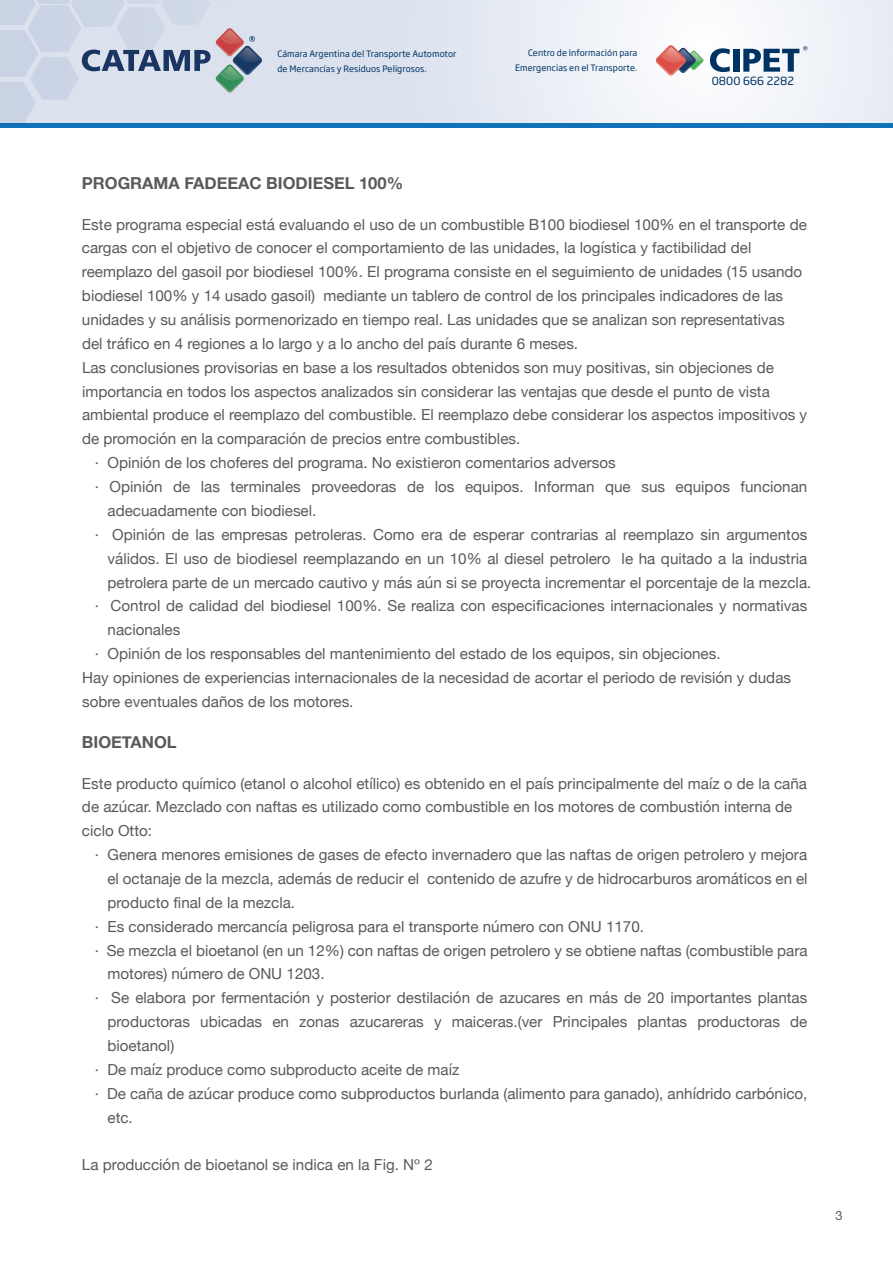
<style>
.page{position:relative;width:893px;height:1263px;background:#fff}
.page>*{position:absolute;margin:0;border:0;box-sizing:border-box;transform-origin:0 0}
.t1{font:700 16.5px "Helvetica Neue";color:#5a5a5c}
.t2{font:15.15px/23.9px "Helvetica Neue";color:#5a5a5c}
.t3{font:12.75px "Helvetica Neue";color:#5b5b5d}
.t4{font:11.1px "Soho Gothic Pro";letter-spacing:.01em;color:#003263}
.t5{font:8.7px/15.1px "Soho Gothic Pro";letter-spacing:.01em;color:#003263;text-align:right}
</style>
<div class="page">
<svg style="left:338px;top:0;width:555px;height:124px"></svg>
<svg style="left:655px;top:45px;width:49px;height:31px"></svg>
<svg style="left:710px;top:48px;width:20px;height:24px"></svg>
<div style="left:733px;top:49px;width:6px;height:23px;background:#003263"></div>
<svg style="left:743px;top:46px;width:64px;height:26px"></svg>
<hr style="left:0;top:124px;width:893px;height:4px;background:#1172ba">
<svg style="left:0;top:0;width:338px;height:124px;background:#cad3e1"></svg>
<p class="t5" style="left:277px;top:46px;width:181px;text-align:left">Cámara Argentina del Transporte Automotor de Mercancías y Residuos Peligrosos.</p>
<p class="t5" style="left:515px;top:45px;width:124px">Centro de Información para<br>Emergencias en el Transporte.</p>
<p class="t4" style="left:712px;top:72px;width:84px">0800 666 2282</p>
<p class="t1" style="left:82px;top:170px;width:323px">PROGRAMA FADEEAC BIODIESEL 100%</p>
<p class="t2" style="left:82px;top:213px;width:726px">Este programa especial está evaluando el uso de un combustible B100 biodiesel 100% en el transporte de</p>
<p class="t2" style="left:82px;top:237px;width:671px">cargas con el objetivo de conocer el comportamiento de las unidades, la logística y factibilidad del</p>
<p class="t2" style="left:82px;top:261px;width:722px">reemplazo del gasoil por biodiesel 100%. El programa consiste en el seguimiento de unidades (15 usando</p>
<p class="t2" style="left:82px;top:285px;width:703px">biodiesel 100% y 14 usado gasoil) mediante un tablero de control de los principales indicadores de las</p>
<p class="t2" style="left:82px;top:309px;width:704px">unidades y su análisis pormenorizado en tiempo real. Las unidades que se analizan son representativas</p>
<p class="t2" style="left:82px;top:332px;width:498px">del tráfico en 4 regiones a lo largo y a lo ancho del país durante 6 meses.</p>
<p class="t2" style="left:82px;top:356px;width:693px">Las conclusiones provisorias en base a los resultados obtenidos son muy positivas, sin objeciones de</p>
<p class="t2" style="left:82px;top:380px;width:689px">importancia en todos los aspectos analizados sin considerar las ventajas que desde el punto de vista</p>
<p class="t2" style="left:82px;top:404px;width:727px">ambiental produce el reemplazo del combustible. El reemplazo debe considerar los aspectos impositivos y</p>
<p class="t2" style="left:82px;top:428px;width:440px">de promoción en la comparación de precios entre combustibles.</p>
<p class="t2" style="left:95px;top:452px;width:523px">· Opinión de los choferes del programa. No existieron comentarios adversos</p>
<p class="t2" style="left:95px;top:476px;width:714px">· Opinión de las terminales proveedoras de los equipos. Informan que sus equipos funcionan</p>
<p class="t2" style="left:108px;top:499px;width:210px">adecuadamente con biodiesel.</p>
<p class="t2" style="left:95px;top:523px;width:714px">· Opinión de las empresas petroleras. Como era de esperar contrarias al reemplazo sin argumentos</p>
<p class="t2" style="left:108px;top:547px;width:701px">válidos. El uso de biodiesel reemplazando en un 10% al diesel petrolero le ha quitado a la industria</p>
<p class="t2" style="left:108px;top:571px;width:705px">petrolera parte de un mercado cautivo y más aún si se proyecta incrementar el porcentaje de la mezcla.</p>
<p class="t2" style="left:95px;top:595px;width:714px">· Control de calidad del biodiesel 100%. Se realiza con especificaciones internacionales y normativas</p>
<p class="t2" style="left:108px;top:619px;width:74px">nacionales</p>
<p class="t2" style="left:95px;top:643px;width:627px">· Opinión de los responsables del mantenimiento del estado de los equipos, sin objeciones.</p>
<p class="t2" style="left:82px;top:666px;width:710px">Hay opiniones de experiencias internacionales de la necesidad de acortar el periodo de revisión y dudas</p>
<p class="t2" style="left:82px;top:690px;width:273px">sobre eventuales daños de los motores.</p>
<p class="t1" style="left:82px;top:729px;width:96px">BIOETANOL</p>
<p class="t2" style="left:82px;top:772px;width:727px">Este producto químico (etanol o alcohol etílico) es obtenido en el país principalmente del maíz o de la caña de azúcar. Mezclado con naftas es utilizado como combustible en los motores de combustión interna de ciclo Otto:</p>
<p class="t2" style="left:95px;top:844px;width:714px">· Genera menores emisiones de gases de efecto invernadero que las naftas de origen petrolero y mejora</p>
<p class="t2" style="left:107px;top:867px;width:702px">el octanaje de la mezcla, además de reducir el contenido de azufre y de hidrocarburos aromáticos en el</p>
<p class="t2" style="left:107px;top:891px;width:189px">producto final de la mezcla.</p>
<p class="t2" style="left:95px;top:915px;width:551px">· Es considerado mercancía peligrosa para el transporte número con ONU 1170.</p>
<p class="t2" style="left:95px;top:939px;width:714px">· Se mezcla el bioetanol (en un 12%) con naftas de origen petrolero y se obtiene naftas (combustible para</p>
<p class="t2" style="left:108px;top:963px;width:219px">motores) número de ONU 1203.</p>
<p class="t2" style="left:95px;top:987px;width:714px">· Se elabora por fermentación y posterior destilación de azucares en más de 20 importantes plantas</p>
<p class="t2" style="left:107px;top:1011px;width:701px">productoras ubicadas en zonas azucareras y maiceras.(ver Principales plantas productoras de</p>
<p class="t2" style="left:107px;top:1034px;width:68px">bioetanol)</p>
<p class="t2" style="left:95px;top:1058px;width:366px">· De maíz produce como subproducto aceite de maíz</p>
<p class="t2" style="left:95px;top:1082px;width:714px">· De caña de azúcar produce como subproductos burlanda (alimento para ganado), anhídrido carbónico,</p>
<p class="t2" style="left:108px;top:1106px;width:27px">etc.</p>
<p class="t2" style="left:82px;top:1154px;width:352px">La producción de bioetanol se indica en la Fig. Nº 2</p>
<p class="t3" style="left:836px;top:1206px;width:9px">3</p>
</div>
